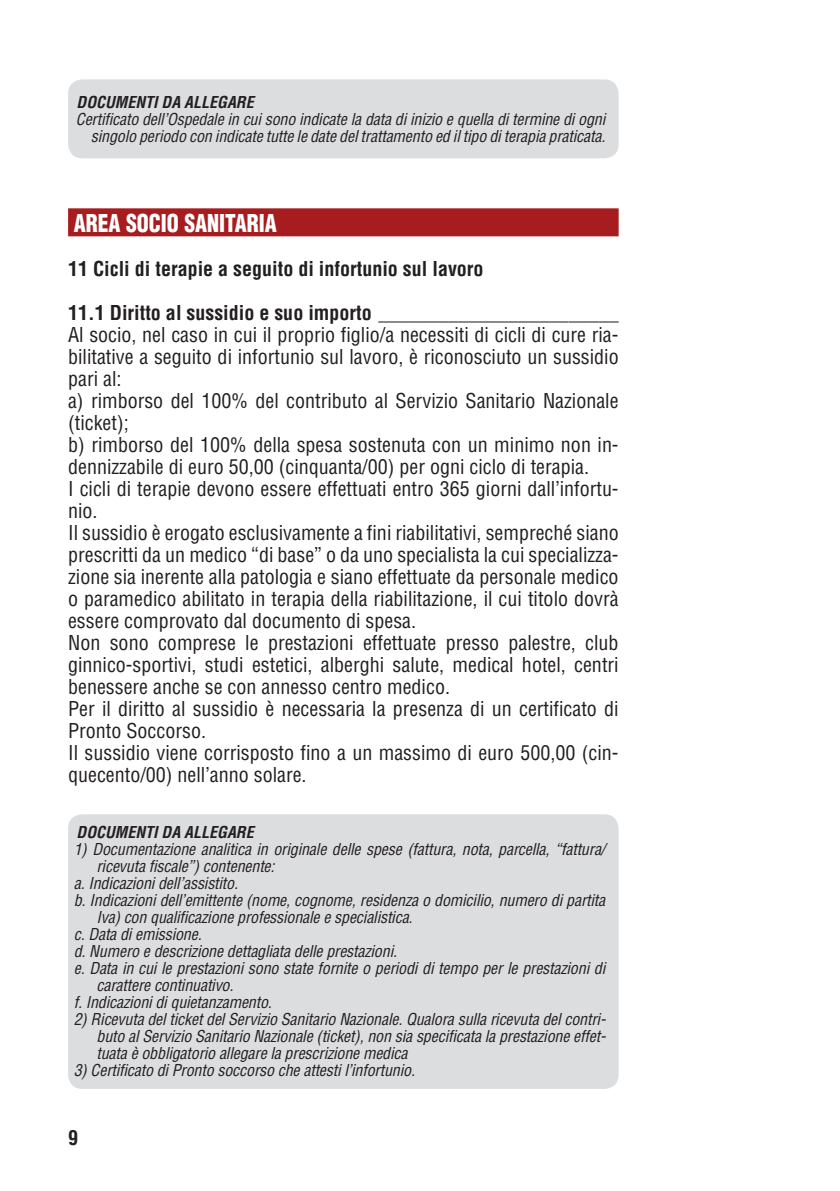
<style>
.page{position:relative;width:840px;height:1191px;background:#fff}
.page>*{position:absolute;margin:0;border:0;box-sizing:border-box;transform-origin:0 0}
.AREE{font:900 condensed 24px "Helvetica LT Std";color:#fff;scale:.9 1}
.TESTO{font:condensed 20px/22px "Helvetica LT Std";color:#231f20}
.TITOLETTI{font:700 condensed 20px "Helvetica LT Std";color:#231f20}
.allegato_TEST_punti{font:italic condensed 16px/17px "Helvetica LT Std";letter-spacing:-.01em;color:#231f20}
.allegati{font:italic 700 condensed 16px "Helvetica LT Std";color:#231f20}
</style>
<div class="page">
<div style="left:68px;top:208px;width:550px;height:28px;background:#a61c1f"></div>
<div style="left:68px;top:79px;width:550px;height:79px;background:#dcdddf;border-radius:14px"></div>
<div style="left:68px;top:814px;width:550px;height:275px;background:#dcdddf;border-radius:14px"></div>
<p class="allegati" style="left:77px;top:92px;width:178px">DOCUMENTI DA ALLEGARE</p>
<p class="allegato_TEST_punti" style="left:76px;top:110px;width:530px;text-align:right">Certificato dell’Ospedale in cui sono indicate la data di inizio e quella di termine di ogni singolo periodo con indicate tutte le date del trattamento ed il tipo di terapia praticata.</p>
<p class="AREE" style="left:74px;top:208px;width:227px">AREA SOCIO SANITARIA</p>
<p class="TITOLETTI" style="left:68px;top:256px;width:417px">11 Cicli di terapie a seguito di infortunio sul lavoro</p>
<p class="TITOLETTI" style="left:68px;top:300px;width:551px">11.1 Diritto al sussidio e suo importo ________________________</p>
<p class="TESTO" style="left:68px;top:323px;width:551px;text-align:justify">Al socio, nel caso in cui il proprio figlio/a necessiti di cicli di cure ria&shy;bilitative a seguito di infortunio sul lavoro, è riconosciuto un sussidio pari al:</p>
<p class="TESTO" style="left:68px;top:389px;width:551px">a) rimborso del 100% del contributo al Servizio Sanitario Nazionale (ticket);</p>
<p class="TESTO" style="left:68px;top:433px;width:551px">b) rimborso del 100% della spesa sostenuta con un minimo non in&shy;dennizzabile di euro 50,00 (cinquanta/00) per ogni ciclo di terapia.</p>
<p class="TESTO" style="left:68px;top:477px;width:551px">I cicli di terapie devono essere effettuati entro 365 giorni dall’infortu&shy;nio.</p>
<p class="TESTO" style="left:68px;top:521px;width:551px;text-align:justify">Il sussidio è erogato esclusivamente a fini riabilitativi, sempreché siano prescritti da un medico “di base” o da uno specialista la cui specializza&shy;zione sia inerente alla patologia e siano effettuate da personale medico o paramedico abilitato in terapia della riabilitazione, il cui titolo dovrà essere comprovato dal documento di spesa.</p>
<p class="TESTO" style="left:68px;top:631px;width:551px;text-align:justify">Non sono comprese le prestazioni effettuate presso palestre, club ginnico-sportivi, studi estetici, alberghi salute, medical hotel, centri benessere anche se con annesso centro medico.</p>
<p class="TESTO" style="left:68px;top:697px;width:551px">Per il diritto al sussidio è necessaria la presenza di un certificato di<br>Pronto Soccorso.</p>
<p class="TESTO" style="left:68px;top:741px;width:551px">Il sussidio viene corrisposto fino a un massimo di euro 500,00 (cin&shy;quecento/00) nell’anno solare.</p>
<p class="allegati" style="left:77px;top:822px;width:178px">DOCUMENTI DA ALLEGARE</p>
<p class="allegato_TEST_punti" style="left:96px;top:841px;width:510px;text-indent:-23px">1) Documentazione analitica in originale delle spese (fattura, nota, parcella, “fattura/ ricevuta fiscale”) contenente:</p>
<p class="allegato_TEST_punti" style="left:74px;top:875px;width:166px">a. Indicazioni dell’assistito.</p>
<p class="allegato_TEST_punti" style="left:96px;top:892px;width:510px;text-indent:-23px">b. Indicazioni dell’emittente (nome, cognome, residenza o domicilio, numero di partita<br>Iva) con qualificazione professionale e specialistica.</p>
<p class="allegato_TEST_punti" style="left:74px;top:926px;width:129px">c. Data di emissione.</p>
<p class="allegato_TEST_punti" style="left:74px;top:943px;width:324px">d. Numero e descrizione dettagliata delle prestazioni.</p>
<p class="allegato_TEST_punti" style="left:96px;top:960px;width:510px;text-indent:-23px">e. Data in cui le prestazioni sono state fornite o periodi di tempo per le prestazioni di carattere continuativo.</p>
<p class="allegato_TEST_punti" style="left:74px;top:994px;width:199px">f. Indicazioni di quietanzamento.</p>
<p class="allegato_TEST_punti" style="left:96px;top:1011px;width:510px;text-align:justify;text-indent:-23px">2) Ricevuta del ticket del Servizio Sanitario Nazionale. Qualora sulla ricevuta del contri&shy;buto al Servizio Sanitario Nazionale (ticket), non sia specificata la prestazione effet&shy;tuata è obbligatorio allegare la prescrizione medica</p>
<p class="allegato_TEST_punti" style="left:74px;top:1062px;width:342px">3) Certificato di Pronto soccorso che attesti l’infortunio.</p>
<p class="TITOLETTI" style="left:68px;top:1125px;width:11px">9</p>
</div>
